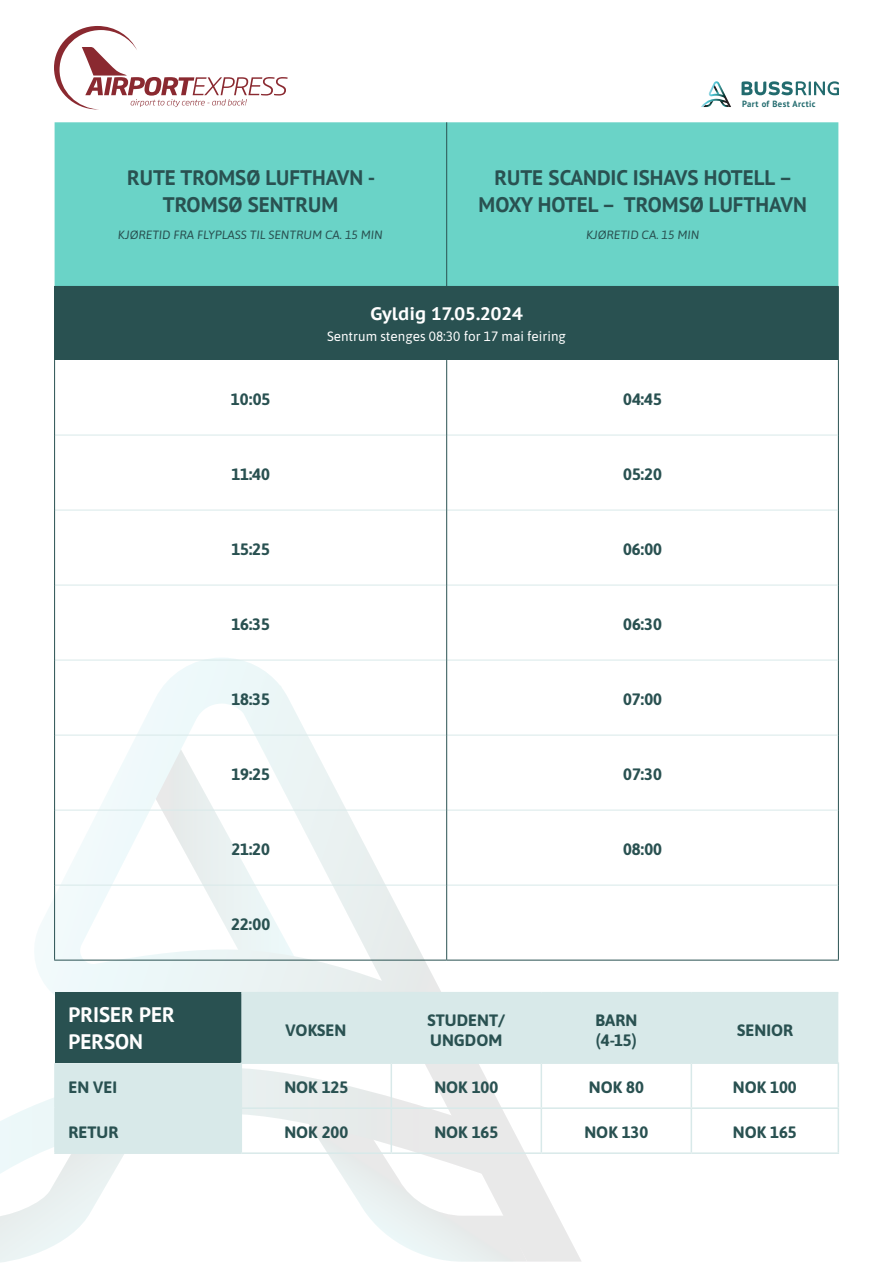
<style>
.page{position:relative;width:893px;height:1263px;background:#fff}
.page>*{position:absolute;margin:0;border:0;box-sizing:border-box;transform-origin:0 0}
.t1{font:700 21px "PT Sans";color:#295151}
.t2{font:700 21px/27px "PT Sans";color:#fff}
.t3{font:700 18px "PT Sans Caption";color:#fff}
.t4{font:700 16.5px/19.8px "Asap";color:#295151}
.t5{font:13.5px "Asap";color:#fff}
.t6{font:italic 12px "Asap";color:#295151}
.t7{font:700 9px "PT Sans";letter-spacing:.05em;color:#226b6e;scale:.96 1}
</style>
<div class="page">
<svg style="left:741px;top:81px;width:98px;height:14px"></svg>
<svg style="left:701px;top:81px;width:30px;height:26px"></svg>
<svg style="left:54px;top:26px;width:234px;height:83px"></svg>
<svg style="left:34px;top:657px;width:548px;height:605px"></svg>
<svg style="left:0;top:1068px;width:505px;height:195px"></svg>
<div style="left:55px;top:122px;width:783px;height:164px;background:#6ad3c7"></div>
<div style="left:55px;top:286px;width:783px;height:74px;background:#295151"></div>
<hr style="left:54px;top:286px;width:393px;height:1px;background:#295151">
<hr style="left:447px;top:286px;width:392px;height:1px;background:#295151">
<hr style="left:838px;top:287px;width:1px;height:73px;background:#295151">
<hr style="left:838px;top:360px;width:1px;height:75px;background:#295151">
<hr style="left:838px;top:435px;width:1px;height:75px;background:#295151">
<hr style="left:838px;top:510px;width:1px;height:75px;background:#295151">
<hr style="left:838px;top:585px;width:1px;height:75px;background:#295151">
<hr style="left:838px;top:660px;width:1px;height:75px;background:#295151">
<hr style="left:838px;top:735px;width:1px;height:75px;background:#295151">
<hr style="left:838px;top:810px;width:1px;height:75px;background:#295151">
<hr style="left:838px;top:885px;width:1px;height:75px;background:#295151">
<hr style="left:55px;top:435px;width:391px;height:1px;background:#d8e9e9">
<hr style="left:447px;top:435px;width:391px;height:1px;background:#d8e9e9">
<hr style="left:55px;top:510px;width:391px;height:1px;background:#d8e9e9">
<hr style="left:447px;top:510px;width:391px;height:1px;background:#d8e9e9">
<hr style="left:55px;top:585px;width:391px;height:1px;background:#d8e9e9">
<hr style="left:447px;top:585px;width:391px;height:1px;background:#d8e9e9">
<hr style="left:55px;top:660px;width:391px;height:1px;background:#d8e9e9">
<hr style="left:447px;top:660px;width:391px;height:1px;background:#d8e9e9">
<hr style="left:55px;top:735px;width:391px;height:1px;background:#d8e9e9">
<hr style="left:447px;top:735px;width:391px;height:1px;background:#d8e9e9">
<hr style="left:55px;top:810px;width:391px;height:1px;background:#d8e9e9">
<hr style="left:447px;top:810px;width:391px;height:1px;background:#d8e9e9">
<hr style="left:55px;top:885px;width:391px;height:1px;background:#d8e9e9">
<hr style="left:447px;top:885px;width:391px;height:1px;background:#d8e9e9">
<hr style="left:446px;top:122px;width:1px;height:164px;background:#295151">
<hr style="left:54px;top:287px;width:1px;height:73px;background:#295151">
<hr style="left:54px;top:360px;width:1px;height:75px;background:#295151">
<hr style="left:446px;top:360px;width:1px;height:75px;background:#295151">
<hr style="left:54px;top:435px;width:1px;height:75px;background:#295151">
<hr style="left:446px;top:435px;width:1px;height:75px;background:#295151">
<hr style="left:54px;top:510px;width:1px;height:75px;background:#295151">
<hr style="left:446px;top:510px;width:1px;height:75px;background:#295151">
<hr style="left:54px;top:585px;width:1px;height:75px;background:#295151">
<hr style="left:446px;top:585px;width:1px;height:75px;background:#295151">
<hr style="left:54px;top:660px;width:1px;height:75px;background:#295151">
<hr style="left:446px;top:660px;width:1px;height:75px;background:#295151">
<hr style="left:54px;top:735px;width:1px;height:75px;background:#295151">
<hr style="left:446px;top:735px;width:1px;height:75px;background:#295151">
<hr style="left:54px;top:810px;width:1px;height:75px;background:#295151">
<hr style="left:446px;top:810px;width:1px;height:75px;background:#295151">
<hr style="left:54px;top:885px;width:1px;height:75px;background:#295151">
<hr style="left:446px;top:885px;width:1px;height:75px;background:#295151">
<hr style="left:54px;top:960px;width:393px;height:1px;background:#295151">
<hr style="left:447px;top:960px;width:392px;height:1px;background:#295151">
<svg style="left:55px;top:993px;width:783px;height:159px;fill:#d8e9e9"></svg>
<hr style="left:241px;top:992px;width:150px;height:1px;background:#d8e9e9">
<hr style="left:391px;top:992px;width:150px;height:1px;background:#d8e9e9">
<hr style="left:391px;top:993px;width:1px;height:69px;background:#d8e9e9">
<hr style="left:541px;top:992px;width:150px;height:1px;background:#d8e9e9">
<hr style="left:541px;top:993px;width:1px;height:69px;background:#d8e9e9">
<hr style="left:691px;top:992px;width:147px;height:1px;background:#d8e9e9">
<hr style="left:691px;top:993px;width:1px;height:69px;background:#d8e9e9">
<hr style="left:54px;top:1063px;width:2px;height:44px;background:#d8e9e9">
<hr style="left:241px;top:1062px;width:150px;height:2px;background:#d8e9e9">
<hr style="left:241px;top:1064px;width:1px;height:43px;background:#d8e9e9">
<hr style="left:391px;top:1062px;width:150px;height:2px;background:#d8e9e9">
<hr style="left:391px;top:1064px;width:1px;height:43px;background:#d8e9e9">
<hr style="left:541px;top:1062px;width:150px;height:2px;background:#d8e9e9">
<hr style="left:541px;top:1064px;width:1px;height:43px;background:#d8e9e9">
<hr style="left:691px;top:1062px;width:148px;height:2px;background:#d8e9e9">
<hr style="left:691px;top:1064px;width:1px;height:43px;background:#d8e9e9">
<hr style="left:838px;top:1064px;width:1px;height:43px;background:#d8e9e9">
<hr style="left:54px;top:1107px;width:187px;height:2px;background:#d8e9e9">
<hr style="left:54px;top:1109px;width:2px;height:43px;background:#d8e9e9">
<hr style="left:241px;top:1107px;width:150px;height:2px;background:#d8e9e9">
<hr style="left:241px;top:1109px;width:1px;height:43px;background:#d8e9e9">
<hr style="left:391px;top:1107px;width:150px;height:2px;background:#d8e9e9">
<hr style="left:391px;top:1109px;width:1px;height:43px;background:#d8e9e9">
<hr style="left:541px;top:1107px;width:150px;height:2px;background:#d8e9e9">
<hr style="left:541px;top:1109px;width:1px;height:43px;background:#d8e9e9">
<hr style="left:691px;top:1107px;width:148px;height:2px;background:#d8e9e9">
<hr style="left:691px;top:1109px;width:1px;height:43px;background:#d8e9e9">
<hr style="left:838px;top:1109px;width:1px;height:43px;background:#d8e9e9">
<hr style="left:54px;top:1152px;width:187px;height:2px;background:#d8e9e9">
<hr style="left:241px;top:1152px;width:150px;height:2px;background:#d8e9e9">
<hr style="left:391px;top:1152px;width:150px;height:2px;background:#d8e9e9">
<hr style="left:541px;top:1152px;width:150px;height:2px;background:#d8e9e9">
<hr style="left:691px;top:1152px;width:148px;height:2px;background:#d8e9e9">
<p class="t1" style="left:127px;top:164px;width:250px">RUTE TROMSØ LUFTHAVN -</p>
<p class="t1" style="left:163px;top:191px;width:177px">TROMSØ SENTRUM</p>
<p class="t6" style="left:118px;top:227px;width:266px">KJØRETID FRA FLYPLASS TIL SENTRUM CA. 15 MIN</p>
<p class="t7" style="left:742px;top:98px;width:78px">Part of Best Arctic</p>
<p class="t1" style="left:495px;top:164px;width:299px">RUTE SCANDIC ISHAVS HOTELL –</p>
<p class="t1" style="left:479px;top:191px;width:330px">MOXY HOTEL – TROMSØ LUFTHAVN</p>
<p class="t6" style="left:586px;top:227px;width:115px">KJØRETID CA. 15 MIN</p>
<p class="t3" style="left:370px;top:301px;width:154px">Gyldig 17.05.2024</p>
<p class="t5" style="left:327px;top:326px;width:240px">Sentrum stenges 08:30 for 17 mai feiring</p>
<p class="t4" style="left:231px;top:389px;width:41px">10:05</p>
<p class="t4" style="left:623px;top:389px;width:40px">04:45</p>
<p class="t4" style="left:231px;top:464px;width:40px">11:40</p>
<p class="t4" style="left:623px;top:464px;width:40px">05:20</p>
<p class="t4" style="left:231px;top:539px;width:40px">15:25</p>
<p class="t4" style="left:623px;top:539px;width:41px">06:00</p>
<p class="t4" style="left:231px;top:614px;width:40px">16:35</p>
<p class="t4" style="left:623px;top:614px;width:40px">06:30</p>
<p class="t4" style="left:231px;top:689px;width:40px">18:35</p>
<p class="t4" style="left:623px;top:689px;width:41px">07:00</p>
<p class="t4" style="left:231px;top:764px;width:40px">19:25</p>
<p class="t4" style="left:623px;top:764px;width:40px">07:30</p>
<p class="t4" style="left:231px;top:839px;width:40px">21:20</p>
<p class="t4" style="left:623px;top:839px;width:41px">08:00</p>
<p class="t2" style="left:68px;top:1001px;width:108px">PRISER PER<br>PERSON</p>
<p class="t4" style="left:231px;top:914px;width:41px">22:00</p>
<p class="t4" style="left:286px;top:1019px;width:62px">VOKSEN</p>
<p class="t4" style="left:428px;top:1009px;width:79px">STUDENT/<br>UNGDOM</p>
<p class="t4" style="left:595px;top:1009px;width:43px">BARN (4-15)</p>
<p class="t4" style="left:737px;top:1019px;width:57px">SENIOR</p>
<p class="t4" style="left:68px;top:1077px;width:50px">EN VEI</p>
<p class="t4" style="left:284px;top:1077px;width:65px">NOK 125</p>
<p class="t4" style="left:434px;top:1077px;width:65px">NOK 100</p>
<p class="t4" style="left:589px;top:1077px;width:57px">NOK 80</p>
<p class="t4" style="left:733px;top:1077px;width:65px">NOK 100</p>
<p class="t4" style="left:68px;top:1122px;width:51px">RETUR</p>
<p class="t4" style="left:284px;top:1122px;width:65px">NOK 200</p>
<p class="t4" style="left:434px;top:1122px;width:65px">NOK 165</p>
<p class="t4" style="left:584px;top:1122px;width:65px">NOK 130</p>
<p class="t4" style="left:733px;top:1122px;width:65px">NOK 165</p>
</div>
